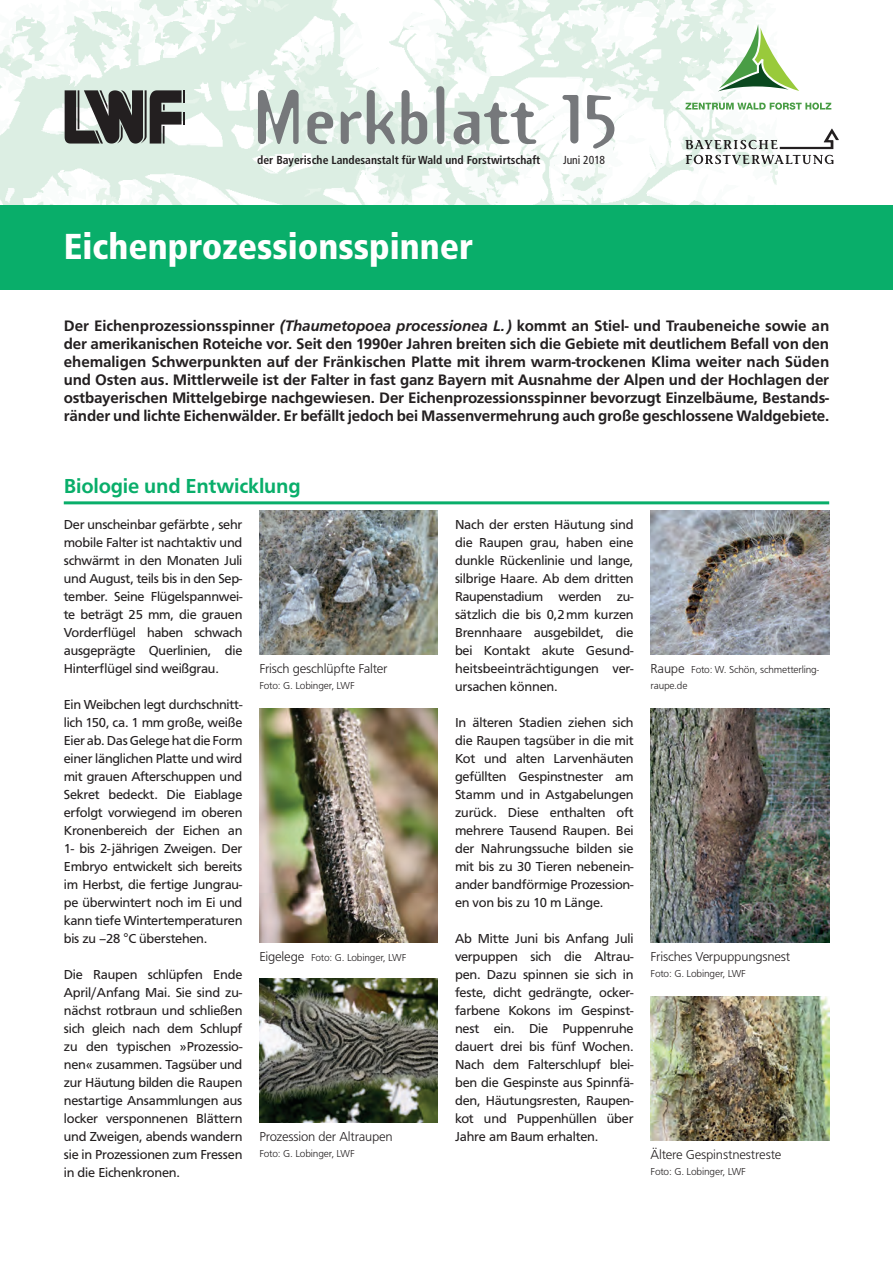
<style>
.page{position:relative;width:893px;height:1263px;background:#fff}
.page>*{position:absolute;margin:0;border:0;box-sizing:border-box;transform-origin:0 0}
.t1{font:700 67.5px "Template Gothic";color:#76787b}
.t2{font:900 condensed 36px "Frutiger LT Std";color:#fff}
.t3{font:500 21px "Front Page";letter-spacing:-.01em;color:#09ae6a}
.t4{font:500 15.75px/18px "Front Page";letter-spacing:-.01em;color:#231f20;text-align:justify}
.t5{font:13.5px/18px "Front Page";letter-spacing:-.01em;color:#231f20;text-align:justify}
.t6{font:300 13.5px "Front Page";letter-spacing:-.015em;color:#231f20}
.t7{font:700 condensed 11.7px "Frutiger LT Std";color:#231f20}
.t8{font:condensed 11.7px "Frutiger LT Std";color:#231f20}
.t9{font:300 10.5px/15.8px "Front Page";letter-spacing:-.015em;color:#231f20}
.s1{font-style:italic}
.s2{font-size:13.5px}
</style>
<div class="page">
<div style="left:0;top:204px;width:893px;height:85px;background:#09ae6a"></div>
<img style="left:0;top:0;width:778px;height:204px">
<svg style="left:718px;top:24px;width:81px;height:67px"></svg>
<svg style="left:685px;top:103px;width:146px;height:7px"></svg>
<svg style="left:685px;top:129px;width:154px;height:35px"></svg>
<svg style="left:65px;top:90px;width:120px;height:54px;background:#616261"></svg>
<img style="left:259px;top:979px;width:179px;height:144px">
<img style="left:651px;top:709px;width:178px;height:234px">
<img style="left:259px;top:510px;width:179px;height:145px">
<img style="left:259px;top:709px;width:179px;height:234px">
<hr style="left:64px;top:501px;width:765px;height:3px;background:#09ae6a">
<img style="left:651px;top:997px;width:178px;height:144px">
<img style="left:651px;top:510px;width:178px;height:145px">
<h1 class="t1" style="left:253px;top:70px;width:366px">Merkblatt 15</h1>
<p class="t7" style="left:257px;top:153px;width:285px">der Bayerische Landesanstalt für Wald und Forstwirtschaft</p>
<p class="t8" style="left:563px;top:153px;width:43px">Juni 2018</p>
<h2 class="t2" style="left:64px;top:225px;width:411px">Eichenprozessionsspinner</h2>
<p class="t4" style="left:64px;top:317px;width:767px">Der Eichenprozessionsspinner <span class="s1">(Thaumetopoea processionea L.)</span> kommt an Stiel- und Traubeneiche sowie an der amerikanischen Roteiche vor. Seit den 1990er Jahren breiten sich die Gebiete mit deutlichem Befall von den ehemaligen Schwerpunkten auf der Fränkischen Platte mit ihrem warm-trockenen Klima weiter nach Süden und Osten aus. Mittlerweile ist der Falter in fast ganz Bayern mit Ausnahme der Alpen und der Hochlagen der ostbayerischen Mittelgebirge nachgewiesen. Der Eichenprozessionsspinner bevorzugt Einzelbäume, Bestands&shy;ränder und lichte Eichenwälder. Er befällt jedoch bei Massenvermehrung auch große geschlossene Waldgebiete.</p>
<h3 class="t3" style="left:64px;top:474px;width:238px">Biologie und Entwicklung</h3>
<p class="t5" style="left:64px;top:515px;width:180px">Der unscheinbar gefärbte , sehr mobile Falter ist nachtaktiv und schwärmt in den Monaten Juli und August, teils bis in den Sep&shy;tember. Seine Flügelspannwei&shy;te beträgt 25 mm, die grauen Vorderflügel haben schwach ausgeprägte Querlinien, die Hinterflügel sind weißgrau.</p>
<p class="t5" style="left:64px;top:695px;width:180px">Ein Weibchen legt durchschnitt&shy;lich 150, ca. 1 mm große, weiße Eier ab. Das Gelege hat die Form einer länglichen Platte und wird mit grauen Afterschuppen und Sekret bedeckt. Die Eiablage erfolgt vorwiegend im oberen Kronenbereich der Eichen an 1- bis 2- jährigen Zweigen. Der Embryo entwickelt sich bereits im Herbst, die fertige Jungrau&shy;pe überwintert noch im Ei und kann tiefe Wintertemperaturen bis zu –28 °C überstehen.</p>
<p class="t5" style="left:64px;top:965px;width:180px">Die Raupen schlüpfen Ende April/Anfang Mai. Sie sind zu&shy;nächst rotbraun und schließen sich gleich nach dem Schlupf zu den typischen »Prozessio&shy;nen« zusammen. Tagsüber und zur Häutung bilden die Raupen nestartige Ansammlungen aus locker versponnenen Blättern und Zweigen, abends wandern sie in Prozessionen zum Fressen in die Eichenkronen.</p>
<p class="t6" style="left:259px;top:661px;width:130px">Frisch geschlüpfte Falter</p>
<p class="t9" style="left:259px;top:677px;width:97px">Foto: G. Lobinger, LWF</p>
<p class="t9" style="left:259px;top:950px;width:148px"><span class="s2">Eigelege</span> Foto: G. Lobinger, LWF</p>
<p class="t6" style="left:259px;top:1129px;width:135px">Prozession der Altraupen</p>
<p class="t9" style="left:259px;top:1145px;width:97px">Foto: G. Lobinger, LWF</p>
<p class="t5" style="left:455px;top:515px;width:180px">Nach der ersten Häutung sind die Raupen grau, haben eine dunkle Rückenlinie und lange, silbrige Haare. Ab dem dritten Raupenstadium werden zu&shy;sätzlich die bis 0,2mm kurzen Brennhaare ausgebildet, die bei Kontakt akute Gesund&shy;heitsbeeinträchtigungen ver&shy;ursachen können.</p>
<p class="t5" style="left:455px;top:713px;width:180px">In älteren Stadien ziehen sich die Raupen tagsüber in die mit Kot und alten Larvenhäuten gefüllten Gespinstnester am Stamm und in Astgabelungen zurück. Diese enthalten oft mehrere Tausend Raupen. Bei der Nahrungssuche bilden sie mit bis zu 30 Tieren nebenein&shy;ander bandförmige Prozession&shy;en von bis zu 10 m Länge.</p>
<p class="t5" style="left:455px;top:929px;width:180px;text-align:left">Ab Mitte Juni bis Anfang Juli verpuppen sich die Altrau&shy;pen. Dazu spinnen sie sich in feste, dicht gedrängte, ocker&shy;farbene Kokons im Gespinst&shy;nest ein. Die Puppenruhe dauert drei bis fünf Wochen.<br>Nach dem Falterschlupf blei-- ben die Gespinste aus Spinnfä&shy;den, Häutungsresten, Raupen&shy;kot und Puppenhüllen über<br>Jahre am Baum erhalten.</p>
<p class="t9" style="left:651px;top:662px;width:170px"><span class="s2">Raupe</span> Foto: W. Schön, schmetterling&shy;raupe.de</p>
<p class="t6" style="left:651px;top:949px;width:141px">Frisches Verpuppungsnest</p>
<p class="t9" style="left:651px;top:965px;width:97px">Foto: G. Lobinger, LWF</p>
<p class="t6" style="left:651px;top:1147px;width:132px">Ältere Gespinstnestreste</p>
<p class="t9" style="left:651px;top:1163px;width:97px">Foto: G. Lobinger, LWF</p>
</div>
